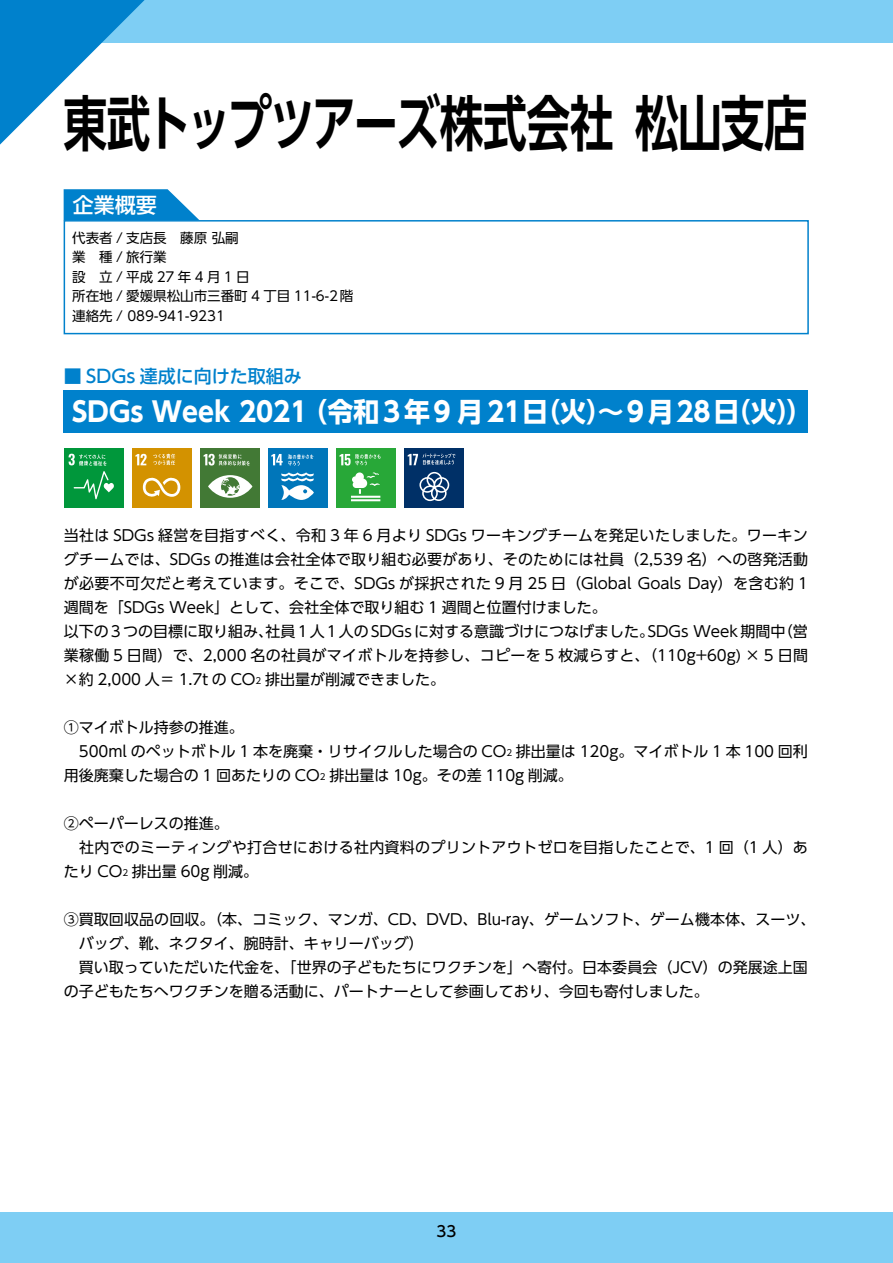
<style>
.page{position:relative;width:893px;height:1263px;background:#fff}
.page>*{position:absolute;margin:0;border:0;box-sizing:border-box;transform-origin:0 0}
.t1{font:700 60px "UD Shin Go Pro De";letter-spacing:-.025em;color:#000;scale:.73 1}
.t2{font:700 27px "UD Shin Go Pro";color:#fff;scale:.96 1}
.t3{font:500 21px "UD Shin Go Pro";color:#fff}
.t4{font:500 18px "UD Shin Go Pro";color:#0081cc}
.t5{font:15px/24px "UD Shin Go Pro";color:#000}
.t6{font:15px/24px "UD Shin Go Pro";letter-spacing:.02em;color:#000}
.t7{font:500 15px "UD Shin Go Pro";color:#000}
.t8{font:13.5px/19.5px "UD Shin Go Pro";color:#000}
.s1{font-size:8.7px}
</style>
<div class="page">
<div style="left:0;top:0;width:893px;height:43px;background:#7ecef4"></div>
<div style="left:0;top:1212px;width:893px;height:51px;background:#7ecef4"></div>
<svg style="left:0;top:0;width:145px;height:145px"></svg>
<svg style="left:64px;top:189px;width:135px;height:31px;background:#1f90d2"></svg>
<div style="left:64px;top:390px;width:744px;height:43px;background:#0081cc"></div>
<div style="left:64px;top:449px;width:59px;height:59px;background:#00973b"></div>
<svg style="left:69px;top:454px;width:45px;height:45px"></svg>
<div style="left:132px;top:449px;width:59px;height:59px;background:#d39200"></div>
<svg style="left:135px;top:454px;width:12px;height:11px"></svg>
<svg style="left:143px;top:477px;width:37px;height:20px"></svg>
<svg style="left:153px;top:454px;width:22px;height:11px"></svg>
<div style="left:200px;top:449px;width:59px;height:59px;background:#427935"></div>
<svg style="left:208px;top:475px;width:44px;height:23px"></svg>
<svg style="left:204px;top:454px;width:46px;height:12px"></svg>
<div style="left:268px;top:449px;width:59px;height:59px;background:#0076ba"></div>
<svg style="left:281px;top:472px;width:33px;height:28px"></svg>
<svg style="left:271px;top:454px;width:42px;height:12px"></svg>
<div style="left:336px;top:449px;width:59px;height:59px;background:#28a838"></div>
<hr style="left:351px;top:496px;width:29px;height:2px;background:#fff">
<hr style="left:351px;top:499px;width:29px;height:2px;background:#fff">
<svg style="left:352px;top:472px;width:28px;height:22px"></svg>
<svg style="left:340px;top:454px;width:41px;height:11px"></svg>
<div style="left:404px;top:449px;width:59px;height:59px;background:#003067"></div>
<svg style="left:419px;top:472px;width:30px;height:29px"></svg>
<svg style="left:408px;top:453px;width:47px;height:12px"></svg>
<div style="left:64px;top:220px;width:745px;height:114px;border:2px solid #0081cc"></div>
<h1 class="t1" style="left:64px;top:74px;width:1021px">東武トップツアーズ株式会社 松山支店</h1>
<h3 class="t3" style="left:73px;top:188px;width:85px">企業概要</h3>
<p class="t8" style="left:72px;top:227px;width:282px">代表者 / 支店長　藤原 弘嗣<br>業　種 / 旅行業<br>設　立/平成27年4月1日<br>所在地 / 愛媛県松山市三番町 4 丁目 11-6-2階連絡先 / 089-941-9231</p>
<p class="t4" style="left:64px;top:361px;width:240px">■ SDGs 達成に向けた取組み</p>
<h2 class="t2" style="left:72px;top:389px;width:772px">SDGs Week 2021（令和3年 9 月21日（火）～9月28日（火））</h2>
<p class="t5" style="left:64px;top:522px;width:746px">当社は SDGs 経営を目指すべく、令和 3 年 6 月より SDGs ワーキングチームを発足いたしました。ワーキングチームでは、SDGs の推進は会社全体で取り組む必要があり、そのためには社員（2,539 名）への啓発活動が必要不可欠だと考えています。そこで、SDGs が採択された 9 月 25 日（Global Goals Day）を含む約 1週間を「SDGs Week」として、会社全体で取り組む 1 週間と位置付けました。<br>以下の3つの目標に取り組み、社員1人1人のSDGsに対する意識づけにつなげました。SDGs Week期間中（営業稼働 5 日間）で、2,000 名の社員がマイボトルを持参し、コピーを 5 枚減らすと、（110g+60g) × 5 日間×約 2,000 人＝ 1.7t の CO<span class="s1">2</span> 排出量が削減できました。</p>
<p class="t5" style="left:64px;top:714px;width:181px">①マイボトル持参の推進。</p>
<p class="t5" style="left:79px;top:738px;width:731px">500ml のペットボトル 1 本を廃棄・リサイクルした場合の CO<span class="s1">2</span> 排出量は 120g。マイボトル 1 本 100 回利</p>
<p class="t5" style="left:64px;top:762px;width:511px">用後廃棄した場合の 1 回あたりの CO<span class="s1">2</span> 排出量は 10g。その差 110g 削減。</p>
<p class="t6" style="left:64px;top:810px;width:746px">②ペーパーレスの推進。<br>　社内でのミーティングや打合せにおける社内資料のプリントアウトゼロを目指したことで、1 回（1 人）あたり CO<span class="s1">2</span> 排出量 60g 削減。</p>
<p class="t5" style="left:64px;top:906px;width:753px">③買取回収品の回収。（本、コミック、マンガ、CD、DVD、Blu-ray、ゲームソフト、ゲーム機本体、スーツ、</p>
<p class="t5" style="left:79px;top:930px;width:346px">バッグ、靴、ネクタイ、腕時計、キャリーバッグ）</p>
<p class="t5" style="left:79px;top:954px;width:731px">買い取っていただいた代金を、「世界の子どもたちにワクチンを」へ寄付。日本委員会（JCV）の発展途上国</p>
<p class="t5" style="left:64px;top:978px;width:646px">の子どもたちへワクチンを贈る活動に、パートナーとして参画しており、今回も寄付しました。</p>
<p class="t7" style="left:437px;top:1219px;width:21px">33</p>
</div>
